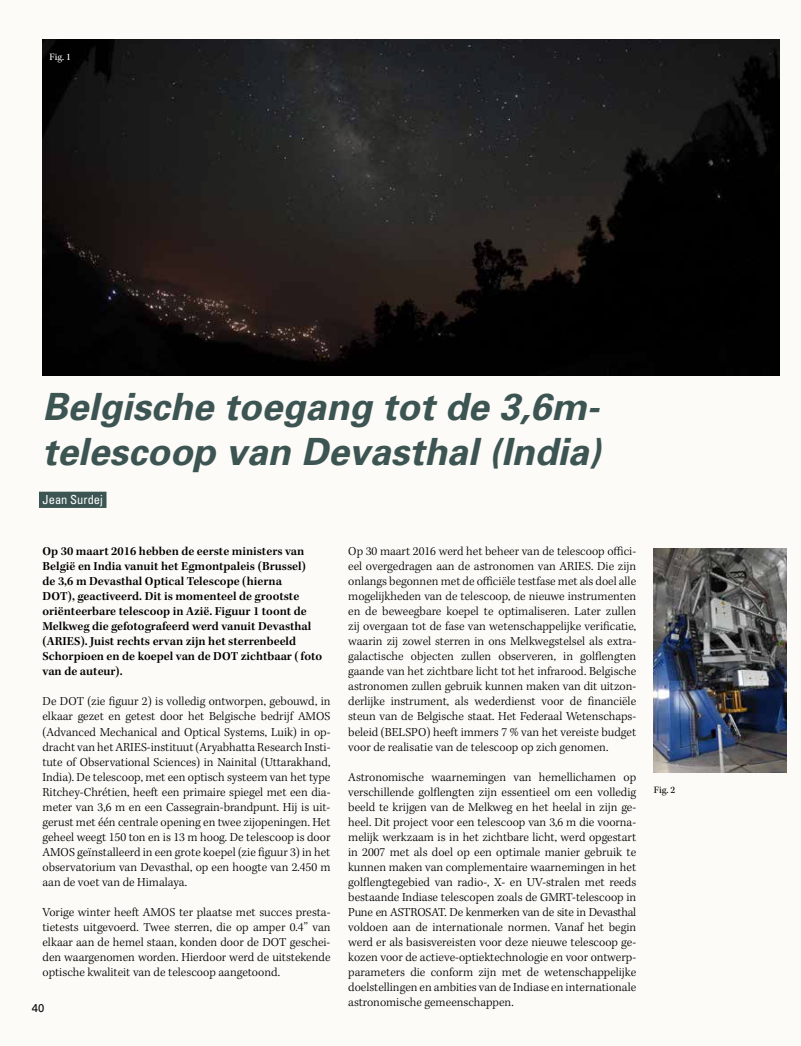
<style>
.page{position:relative;width:801px;height:1046px;background:#fff}
.page>*{position:absolute;margin:0;border:0;box-sizing:border-box;transform-origin:0 0}
.t1{font:italic 700 37.5px/45px "Univers";color:#3d5552}
.t2{font:300 12.5px/15px "Kepler Std";color:#000;text-align:justify}
.t3{font:600 12.5px/15px "Kepler Std";color:#000}
.t4{font:condensed 12.5px "Univers LT Std";color:#fff}
.t5{font:11.25px "Univers LT Std";color:#000}
.t6{font:10px "Kepler Std";color:#000}
.t7{font:10px "Kepler Std";color:#fff}
</style>
<div class="page">
<div style="left:0;top:0;width:801px;height:1045px;background:#fcfbf7"></div>
<div style="left:39px;top:491px;width:67px;height:17px;background:#3d5552"></div>
<img style="left:43px;top:39px;width:737px;height:336px">
<img style="left:654px;top:548px;width:133px;height:224px">
<p class="t7" style="left:50px;top:51px;width:23px">Fig. 1</p>
<h1 class="t1" style="left:43px;top:384px;width:560px">Belgische toegang tot de 3,6m&shy;telescoop van Devasthal (India)</h1>
<p class="t4" style="left:43px;top:492px;width:62px">Jean Surdej</p>
<p class="t3" style="left:43px;top:544px;width:281px">Op 30 maart 2016 hebben de eerste ministers van België en India vanuit het Egmontpaleis (Brussel)<br>de 3,6 m Devasthal Optical Telescope (hierna<br>DOT), geactiveerd. Dit is momenteel de grootste oriënteerbare telescoop in Azië. Figuur 1 toont de Melkweg die gefotografeerd werd vanuit Devasthal (ARIES). Juist rechts ervan zijn het sterrenbeeld Schorpioen en de koepel van de DOT zichtbaar ( foto van de auteur).</p>
<p class="t2" style="left:43px;top:694px;width:289px">De DOT (zie figuur 2) is volledig ontworpen, gebouwd, in elkaar gezet en getest door het Belgische bedrijf AMOS (Advanced Mechanical and Optical Systems, Luik) in op&shy;dracht van het ARIES-instituut (Aryabhatta Research Insti&shy;tute of Observational Sciences) in Nainital (Uttarakhand, India). De telescoop, met een optisch systeem van het type Ritchey-Chrétien, heeft een primaire spiegel met een dia&shy;meter van 3,6 m en een Cassegrain-brandpunt. Hij is uit&shy;gerust met één centrale opening en twee zijopeningen. Het geheel weegt 150 ton en is 13 m hoog. De telescoop is door AMOS geïnstalleerd in een grote koepel (zie figuur 3) in het observatorium van Devasthal, op een hoogte van 2.450 m aan de voet van de Himalaya.</p>
<p class="t2" style="left:43px;top:904px;width:289px">Vorige winter heeft AMOS ter plaatse met succes presta&shy;tietests uitgevoerd. Twee sterren, die op amper 0.4’’ van elkaar aan de hemel staan, konden door de DOT geschei&shy;den waargenomen worden. Hierdoor werd de uitstekende optische kwaliteit van de telescoop aangetoond.</p>
<p class="t5" style="left:32px;top:1000px;width:14px">40</p>
<p class="t2" style="left:348px;top:544px;width:289px">Op 30 maart 2016 werd het beheer van de telescoop offici&shy;eel overgedragen aan de astronomen van ARIES. Die zijn onlangs begonnen met de officiële testfase met als doel alle mogelijkheden van de telescoop, de nieuwe instrumenten en de beweegbare koepel te optimaliseren. Later zullen zij overgaan tot de fase van wetenschappelijke verificatie, waarin zij zowel sterren in ons Melkwegstelsel als extra&shy;galactische objecten zullen observeren, in golflengten gaande van het zichtbare licht tot het infrarood. Belgische astronomen zullen gebruik kunnen maken van dit uitzon&shy;derlijke instrument, als wederdienst voor de financiële steun van de Belgische staat. Het Federaal Wetenschaps&shy;beleid (BELSPO) heeft immers 7 % van het vereiste budget voor de realisatie van de telescoop op zich genomen.</p>
<p class="t2" style="left:348px;top:769px;width:289px">Astronomische waarnemingen van hemellichamen op verschillende golflengten zijn essentieel om een volledig beeld te krijgen van de Melkweg en het heelal in zijn ge&shy;heel. Dit project voor een telescoop van 3,6 m die voorna&shy;melijk werkzaam is in het zichtbare licht, werd opgestart in 2007 met als doel op een optimale manier gebruik te kunnen maken van complementaire waarnemingen in het golflengtegebied van radio-, X- en UV-stralen met reeds bestaande Indiase telescopen zoals de GMRT-telescoop in Pune en ASTROSAT. De kenmerken van de site in Devasthal voldoen aan de internationale normen. Vanaf het begin werd er als basisvereisten voor deze nieuwe telescoop ge&shy;kozen voor de actieve-optiektechnologie en voor ontwerp&shy;parameters die conform zijn met de wetenschappelijke doelstellingen en ambities van de Indiase en internationale astronomische gemeenschappen.</p>
<p class="t6" style="left:654px;top:783px;width:23px">Fig. 2</p>
</div>
